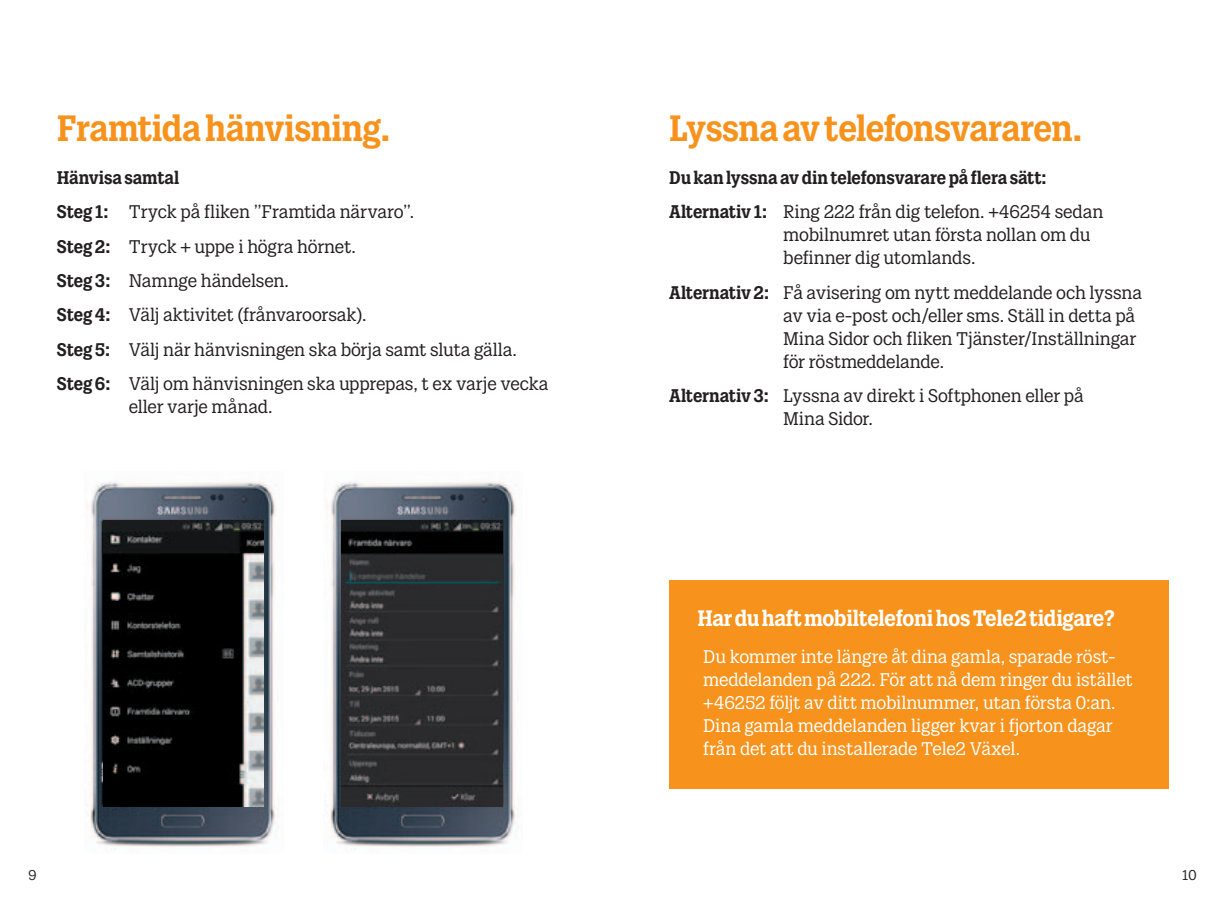
<style>
.page{position:relative;width:1225px;height:908px;background:#fff}
.page>*{position:absolute;margin:0;border:0;box-sizing:border-box;transform-origin:0 0}
.t1{font:700 36px "Tele 2 Slab";letter-spacing:-.015em;color:#f7931d}
.t2{font:700 22px "Tele 2 Slab";letter-spacing:-.01em;color:#fff}
.t3{font:18px/34.4px "Tele 2 Slab";letter-spacing:-.01em;color:#231f20}
.t4{font:18px/23px "Tele 2 Slab";letter-spacing:-.01em;color:#fff}
.t5{font:700 18px/34.4px "Tele 2 Slab";letter-spacing:-.005em;color:#231f20}
.t6{font:14px "Tele 2 Slab";color:#231f20}
.s1{font-weight:700}
.s2{font-weight:400}
</style>
<div class="page">
<div style="left:669px;top:579px;width:499px;height:209px;background:#f7931d"></div>
<img style="left:86px;top:481px;width:192px;height:369px">
<img style="left:323px;top:481px;width:195px;height:369px">
<img style="left:103px;top:520px;width:161px;height:285px">
<img style="left:342px;top:520px;width:160px;height:285px">
<h1 class="t1" style="left:57px;top:107px;width:335px">Framtida hänvisning.</h1>
<p class="t3" style="left:57px;top:160px;width:493px"><span class="s1">Hänvisa samtal<br>Steg 1:</span> Tryck på fliken ”Framtida närvaro”.<br><span class="s1">Steg 2:</span> Tryck + uppe i högra hörnet.<br><span class="s1">Steg 3:</span> Namnge händelsen.<br><span class="s1">Steg 4:</span> Välj aktivitet (frånvaroorsak).<br><span class="s1">Steg 5:</span> Välj när hänvisningen ska börja samt sluta gälla.<br><span class="s1">Steg 6:</span> Välj om hänvisningen ska upprepas, t ex varje vecka</p>
<p class="t3" style="left:129px;top:389px;width:145px">eller varje månad.</p>
<h1 class="t1" style="left:669px;top:107px;width:415px">Lyssna av telefonsvararen.</h1>
<p class="t5" style="left:669px;top:160px;width:435px">Du kan lyssna av din telefonsvarare på flera sätt:<br>Alternativ 1: <span class="s2">Ring 222 från dig telefon. +46254 sedan</span></p>
<p class="t3" style="left:783px;top:223px;width:309px;line-height:23px">mobilnumret utan första nollan om du befinner dig utomlands.</p>
<p class="t3" style="left:783px;top:281px;width:360px;line-height:23px;text-indent:-114px"><span class="s1">Alternativ 2:</span> Få avisering om nytt meddelande och lyssna av via e-post och/eller sms. Ställ in detta på Mina Sidor och fliken Tjänster/Inställningar för röstmeddelande.</p>
<p class="t3" style="left:783px;top:384px;width:302px;line-height:23px;text-indent:-114px"><span class="s1">Alternativ 3:</span> Lyssna av direkt i Softphonen eller på<br>Mina Sidor.</p>
<p class="t2" style="left:697px;top:605px;width:418px">Har du haft mobiltelefoni hos Tele2 tidigare?</p>
<p class="t4" style="left:703px;top:644px;width:431px">Du kommer inte längre åt dina gamla, sparade röst&shy;meddelanden på 222. För att nå dem ringer du istället +46252 följt av ditt mobilnummer, utan första 0:an.<br>Dina gamla meddelanden ligger kvar i fjorton dagar från det att du installerade Tele2 Växel.</p>
<p class="t6" style="left:28px;top:866px;width:10px">9</p>
<p class="t6" style="left:1181px;top:866px;width:16px">10</p>
</div>
